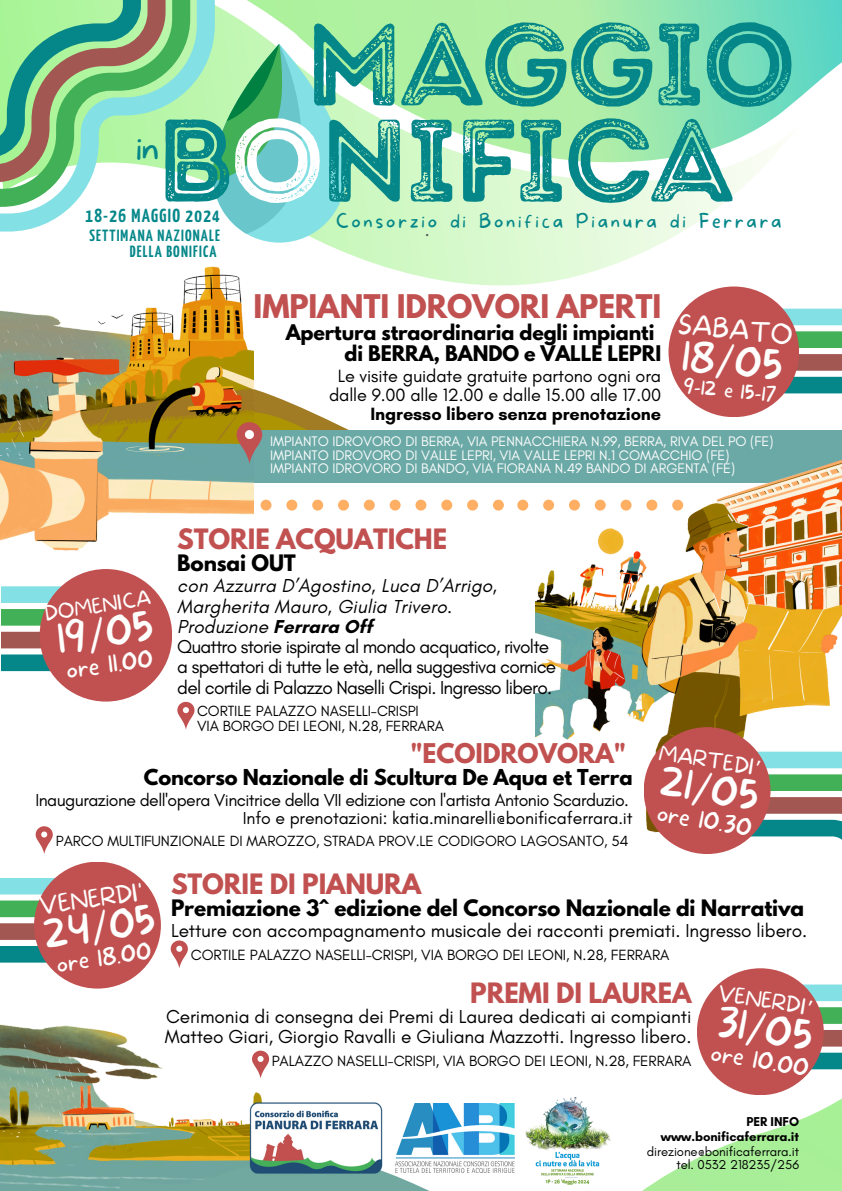
<style>
.page{position:relative;width:842px;height:1191px;background:#fff}
.page>*{position:absolute;margin:0;border:0;box-sizing:border-box;transform-origin:0 0}
.t1{font:116.9px "Intro Rust G Base 2 Line";letter-spacing:-.03em;color:#058789}
.t2{font:100 41px "More Sugar";color:#fefefd}
.t3{font:100 40.6px "More Sugar";color:#fff}
.t4{font:100 40.6px "More Sugar";color:#fefefd}
.t5{font:100 39.7px "More Sugar";color:#fefefd}
.t6{font:100 37.2px "More Sugar";color:#058789}
.t7{font:700 28.9px "League Spartan";letter-spacing:-.005em;color:#c15150}
.t8{font:100 26.2px "More Sugar";color:#fefefd}
.t9{font:700 24.9px "League Spartan";letter-spacing:-.005em;color:#c15150}
.t10{font:700 24.1px "League Spartan";letter-spacing:-.005em;color:#c15150}
.t11{font:23.7px "Sanchez";color:#545454}
.t12{font:100 23.6px "More Sugar";color:#fff}
.t13{font:100 23.6px "More Sugar";color:#fefefd}
.t14{font:100 23.1px "More Sugar";color:#fefefd}
.t15{font:100 20.6px "More Sugar";color:#fff}
.t16{font:700 20.1px "League Spartan";letter-spacing:-.005em;color:#000}
.t17{font:100 19.6px "More Sugar";color:#fefefd}
.t18{font:700 19.4px "League Spartan";letter-spacing:-.005em;color:#000}
.t19{font:100 19.2px "More Sugar";letter-spacing:.14em;color:#058789}
.t20{font:19.1px/20.2px "Glacial Indifference";letter-spacing:-.005em;color:#000}
.t21{font:19.1px/20.2px "Glacial Indifference";letter-spacing:-.04em;color:#000}
.t22{font:italic 19.1px/20.2px "Glacial Indifference";letter-spacing:.01em;color:#000}
.t23{font:700 19.1px/20.4px "League Spartan";letter-spacing:-.005em;color:#000}
.t24{font:700 18.8px "Yanone Kaffeesatz";letter-spacing:.07em;color:#058789}
.t25{font:18.1px "Glacial Indifference";letter-spacing:-.005em;color:#000}
.t26{font:700 18.1px "Glacial Indifference";letter-spacing:-.005em;color:#000}
.t27{font:17.6px "Glacial Indifference";letter-spacing:-.03em;color:#000}
.t28{font:17.6px "Glacial Indifference";letter-spacing:-.005em;color:#000}
.t29{font:700 16.2px "Yanone Kaffeesatz";letter-spacing:.07em;color:#058789}
.t30{font:15.1px "Glacial Indifference";letter-spacing:-.005em;color:#000}
.t31{font:15px/15.8px "Glacial Indifference";letter-spacing:-.005em;color:#000}
.t32{font:14.1px/13.3px "Glacial Indifference";letter-spacing:-.005em;color:#fefefd}
.t33{font:13.1px/13.5px "Glacial Indifference";letter-spacing:-.005em;color:#000;text-align:right}
.t34{font:700 13.1px/15.8px "Glacial Indifference";letter-spacing:-.005em;color:#000;text-align:right}
.s1{color:#fff}
.s2{font-style:italic}
.s3{font-weight:700}
.s4{font-family:"Noto Sans Gurmukhi";font-weight:400}
</style>
<div class="page">
<svg style="left:821px;top:0;width:21px;height:79px;background:#6ad9cb"></svg>
<svg style="left:215px;top:0;width:606px;height:376px"></svg>
<svg style="left:396px;top:1103px;width:19px;height:51px"></svg>
<svg style="left:415px;top:968px;width:427px;height:222px"></svg>
<svg style="left:1px;top:586px;width:74px;height:108px"></svg>
<svg style="left:0;top:878px;width:73px;height:106px"></svg>
<div style="left:34px;top:861px;width:127px;height:127px;background:#c15150;border-radius:50%"></div>
<svg style="left:171px;top:940px;width:17px;height:27px"></svg>
<svg style="left:36px;top:826px;width:17px;height:27px"></svg>
<div style="left:237px;top:430px;width:605px;height:52px;background:#6ba9a7"></div>
<svg style="left:0;top:0;width:215px;height:198px;background:#94cf9d"></svg>
<img style="left:520px;top:1083px;width:94px;height:107px">
<div style="left:517px;top:499px;width:11px;height:11px;background:#feaf64;border-radius:50%"></div>
<img style="left:535px;top:403px;width:307px;height:448px">
<svg style="left:745px;top:751px;width:97px;height:100px"></svg>
<div style="left:644px;top:727px;width:126px;height:127px;background:#c15150;border-radius:50%"></div>
<svg style="left:773px;top:309px;width:69px;height:108px"></svg>
<div style="left:668px;top:286px;width:131px;height:131px;background:#c15150;border-radius:50%"></div>
<svg style="left:213px;top:44px;width:132px;height:198px;background:#83d6b7"></svg>
<img style="left:0;top:198px;width:253px;height:378px">
<div style="left:40px;top:569px;width:132px;height:132px;background:#c15150;border-radius:50%"></div>
<svg style="left:189px;top:374px;width:161px;height:89px"></svg>
<div style="left:493px;top:499px;width:11px;height:11px;background:#feaf64;border-radius:50%"></div>
<div style="left:467px;top:499px;width:11px;height:11px;background:#feaf64;border-radius:50%"></div>
<div style="left:441px;top:499px;width:11px;height:11px;background:#feaf64;border-radius:50%"></div>
<div style="left:415px;top:499px;width:11px;height:11px;background:#feaf64;border-radius:50%"></div>
<div style="left:390px;top:499px;width:11px;height:11px;background:#feaf64;border-radius:50%"></div>
<div style="left:364px;top:499px;width:11px;height:11px;background:#feaf64;border-radius:50%"></div>
<div style="left:338px;top:499px;width:11px;height:11px;background:#feaf64;border-radius:50%"></div>
<div style="left:312px;top:499px;width:11px;height:11px;background:#feaf64;border-radius:50%"></div>
<div style="left:286px;top:499px;width:11px;height:11px;background:#feaf64;border-radius:50%"></div>
<div style="left:261px;top:499px;width:10px;height:11px;background:#feaf64;border-radius:50%"></div>
<div style="left:697px;top:968px;width:127px;height:127px;background:#c15150;border-radius:50%"></div>
<img style="left:0;top:985px;width:270px;height:205px">
<svg style="left:120px;top:1154px;width:336px;height:36px"></svg>
<img style="left:237px;top:1088px;width:159px;height:99px">
<svg style="left:177px;top:701px;width:18px;height:28px"></svg>
<p class="t1" style="left:306px;top:-6px;width:492px">MAGGIO</p>
<p class="t1" style="left:157px;top:90px;width:579px">B<span class="s1">O</span>NIFICA</p>
<h6 class="t6" style="left:136px;top:126px;width:25px">in</h6>
<p class="t24" style="left:86px;top:208px;width:136px">18-26 MAGGIO 2024</p>
<h6 class="t29" style="left:89px;top:229px;width:132px">SETTIMANA NAZIONALE</h6>
<p class="t29" style="left:130px;top:245px;width:88px">DELLA BONIFICA</p>
<p class="t19" style="left:336px;top:209px;width:447px">Consorzio di Bonifica Pianura di Ferrara</p>
<h5 class="t11" style="left:426px;top:212px;width:5px">.</h5>
<p class="t7" style="left:254px;top:291px;width:409px">IMPIANTI IDROVORI APERTI</p>
<p class="t23" style="left:344px;top:325px;width:318px;text-indent:-59px">Apertura straordinaria degli impianti di BERRA, BANDO e VALLE LEPRI</p>
<p class="t25" style="left:338px;top:365px;width:325px">Le visite guidate gratuite partono ogni ora</p>
<p class="t25" style="left:329px;top:384px;width:334px">dalle 9.00 alle 12.00 e dalle 15.00 alle 17.00</p>
<p class="t26" style="left:371px;top:403px;width:292px">Ingresso libero senza prenotazione</p>
<h3 class="t8" style="left:680px;top:309px;width:116px;rotate:5deg">SABATO</h3>
<h2 class="t2" style="left:684px;top:332px;width:103px;rotate:5deg">18/05</h2>
<p class="t17" style="left:684px;top:375px;width:94px;rotate:5deg">9-12 e 15-17</p>
<p class="t32" style="left:270px;top:435px;width:505px">IMPIANTO IDROVORO DI BERRA, VIA PENNACCHIERA N.99, BERRA, RIVA DEL PO (FE)<br>IMPIANTO IDROVORO DI VALLE LEPRI, VIA VALLE LEPRI N.1 COMACCHIO (FE)<br>IMPIANTO IDROVORO DI BANDO, VIA FIORANA N.49 BANDO DI ARGENTA (FE)</p>
<p class="t17" style="left:43px;top:602px;width:109px;rotate:-8deg">DOMENICA</p>
<p class="t4" style="left:54px;top:616px;width:99px;rotate:-8deg">19/05</p>
<p class="t13" style="left:64px;top:656px;width:89px;rotate:-8deg">ore 11.00</p>
<p class="t9" style="left:177px;top:526px;width:271px">STORIE ACQUATICHE</p>
<p class="t16" style="left:177px;top:552px;width:120px">Bonsai OUT</p>
<p class="t22" style="left:177px;top:575px;width:321px">con Azzurra D’Agostino, Luca D’Arrigo,<br>Margherita Mauro, Giulia Trivero.</p>
<p class="t21" style="left:177px;top:616px;width:381px"><span class="s2">Produzione</span> <span class="s3">Ferrara Off<br></span>Quattro storie ispirate al mondo acquatico, rivolte a spettatori di tutte le età, nella suggestiva cornice del cortile di Palazzo Naselli Crispi. Ingresso libero.</p>
<p class="t31" style="left:197px;top:702px;width:248px">CORTILE PALAZZO NASELLI-CRISPI<br>VIA BORGO DEI LEONI, N.28, FERRARA</p>
<h1 class="t10" style="left:410px;top:741px;width:217px">"ECOIDROVORA"</h1>
<p class="t18" style="left:144px;top:767px;width:490px">Concorso Nazionale di Scultura De Aqua et Terra</p>
<h1 class="t27" style="left:36px;top:788px;width:595px">Inaugurazione dell'opera Vincitrice della VII edizione con l'artista Antonio Scarduzio.</h1>
<h6 class="t28" style="left:243px;top:807px;width:391px">Info e prenotazioni: katia.minarelli@bonificaferrara.it</h6>
<p class="t31" style="left:56px;top:833px;width:574px">PARCO MULTIFUNZIONALE DI MAROZZO, STRADA PROV.LE CODIGORO LAGOSANTO, 54</p>
<p class="t15" style="left:661px;top:740px;width:105px;rotate:9deg">MARTEDI<span class="s4">’</span></p>
<p class="t3" style="left:664px;top:757px;width:101px;rotate:9deg">21/05</p>
<p class="t12" style="left:660px;top:798px;width:97px;rotate:9deg">ore 10.30</p>
<h2 class="t14" style="left:38px;top:892px;width:106px;rotate:-8deg">VENERDI'</h2>
<h2 class="t5" style="left:41px;top:911px;width:114px;rotate:-8deg">24/05</h2>
<h2 class="t14" style="left:55px;top:950px;width:97px;rotate:-8deg">ore 18.00</h2>
<p class="t9" style="left:171px;top:871px;width:252px">STORIE DI PIANURA</p>
<p class="t16" style="left:171px;top:897px;width:635px">Premiazione 3^ edizione del Concorso Nazionale di Narrativa</p>
<p class="t20" style="left:171px;top:920px;width:638px">Letture con accompagnamento musicale dei racconti premiati. Ingresso libero.</p>
<p class="t30" style="left:191px;top:945px;width:480px">CORTILE PALAZZO NASELLI-CRISPI, VIA BORGO DEI LEONI, N.28, FERRARA</p>
<p class="t9" style="left:470px;top:979px;width:223px">PREMI DI LAUREA</p>
<p class="t20" style="left:165px;top:1005px;width:528px">Cerimonia di consegna dei Premi di Laurea dedicati ai compianti<br>Matteo Giari, Giorgio Ravalli e Giuliana Mazzotti. Ingresso libero.</p>
<p class="t30" style="left:272px;top:1051px;width:421px">PALAZZO NASELLI-CRISPI, VIA BORGO DEI LEONI, N.28, FERRARA</p>
<h5 class="t15" style="left:720px;top:981px;width:97px;rotate:9deg">VENERDI<span class="s4">’</span></h5>
<h5 class="t3" style="left:721px;top:997px;width:98px;rotate:9deg">31/05</h5>
<h5 class="t12" style="left:713px;top:1038px;width:101px;rotate:9deg">ore 10.00</h5>
<p class="t34" style="left:661px;top:1113px;width:140px">PER INFO www.bonificaferrara.it</p>
<p class="t33" style="left:647px;top:1144px;width:154px">direzione@bonificaferrara.it tel. 0532 218235/256</p>
</div>
